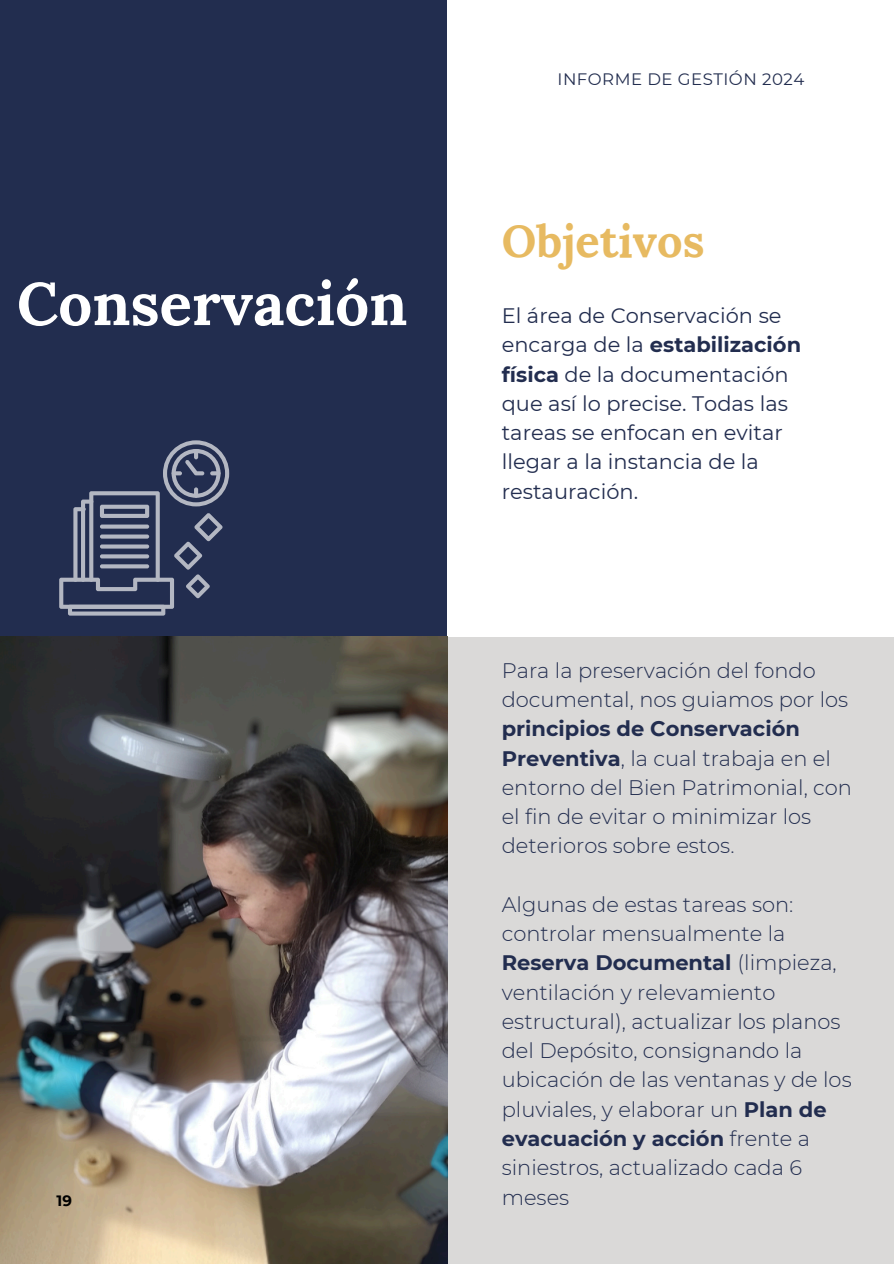
<style>
.page{position:relative;width:894px;height:1264px;background:#fff}
.page>*{position:absolute;margin:0;border:0;box-sizing:border-box;transform-origin:0 0}
.t1{font:700 60px "Lora";color:#fff}
.t2{font:700 45px "Lora";color:#e7ba61}
.t3{font:300 21px/29.2px "Montserrat";color:#222d4f}
.t4{font:21px/29.2px "Montserrat";color:#222d4f}
.t5{font:16.5px "Montserrat";letter-spacing:.03em;color:#222d4f}
.t6{font:700 15px "Montserrat";color:#000}
.s1{font-weight:700}
</style>
<div class="page">
<div style="left:0;top:0;width:446px;height:672px;background:#222d4f"></div>
<div style="left:0;top:637px;width:893px;height:626px;background:#dad9d8"></div>
<img style="left:0;top:637px;width:447px;height:626px">
<svg style="left:59px;top:440px;width:170px;height:175px"></svg>
<p class="t1" style="left:17px;top:265px;width:392px">Conservación</p>
<h1 class="t5" style="left:557px;top:69px;width:248px">INFORME DE GESTIÓN 2024</h1>
<h4 class="t2" style="left:501px;top:211px;width:204px">Objetivos</h4>
<h2 class="t4" style="left:501px;top:301px;width:301px">El área de Conservación se encarga de la <span class="s1">estabilización física</span> de la documentación que así lo precise. Todas las tareas se enfocan en evitar llegar a la instancia de la restauración.</h2>
<h3 class="t3" style="left:501px;top:655px;width:352px">Para la preservación del fondo documental, nos guiamos por los <span class="s1">principios de Conservación<br>Preventiva</span>, la cual trabaja en el entorno del Bien Patrimonial, con el fin de evitar o minimizar los deterioros sobre estos.</h3>
<p class="t3" style="left:501px;top:889px;width:351px">Algunas de estas tareas son: controlar mensualmente la<br><span class="s1">Reserva Documental</span> (limpieza, ventilación y relevamiento estructural), actualizar los planos del Depósito, consignando la ubicación de las ventanas y de los pluviales, y elaborar un <span class="s1">Plan de evacuación y acción</span> frente a siniestros, actualizado cada 6</p>
<p class="t6" style="left:56px;top:1191px;width:17px">19</p>
<p class="t3" style="left:501px;top:1182px;width:69px">meses</p>
</div>
